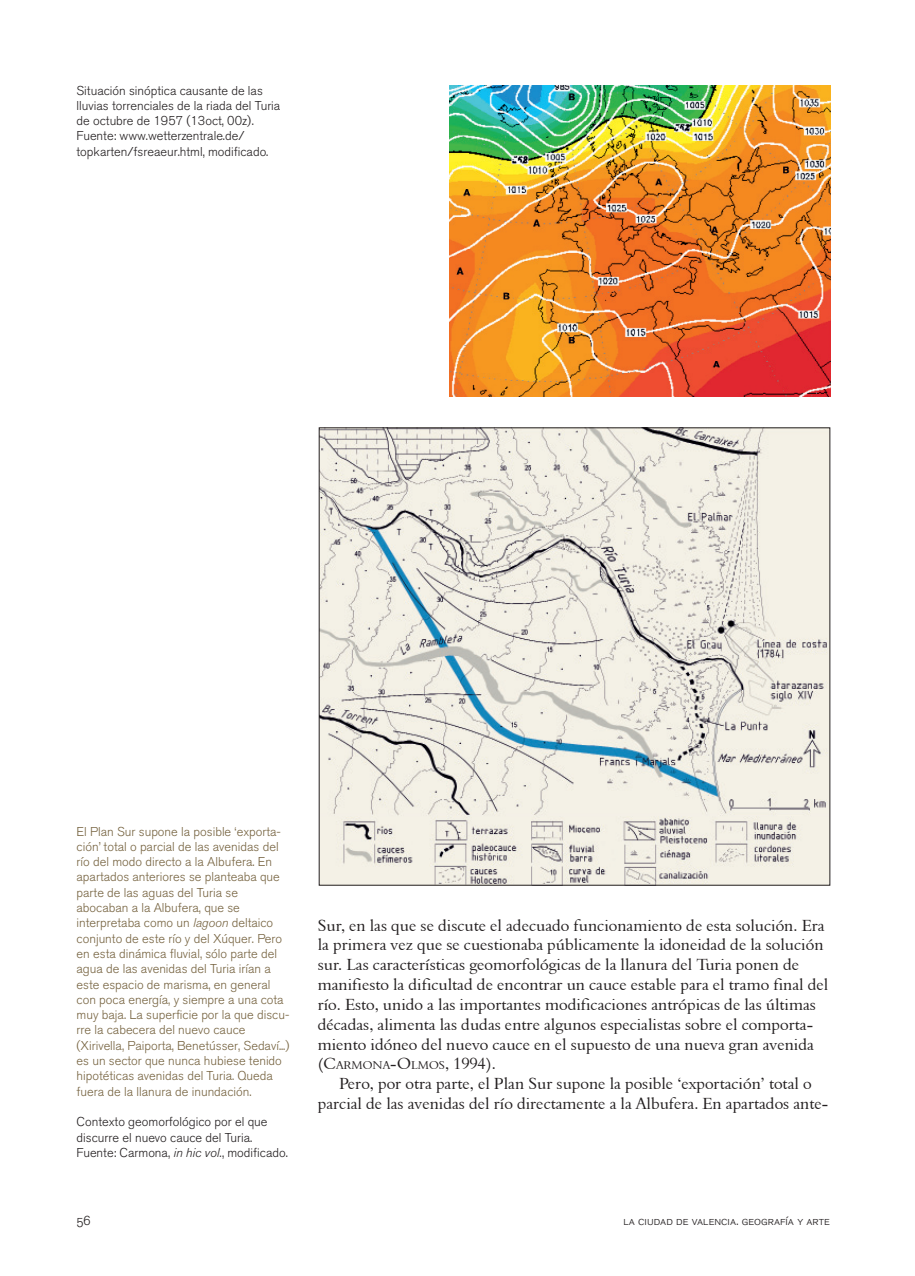
<style>
.page{position:relative;width:915px;height:1276px;background:#fff}
.page>*{position:absolute;margin:0;border:0;box-sizing:border-box;transform-origin:0 0}
.TEXTO{font:16.5px/19.8px "Aldine 401 BT Roman A";color:#231f20}
.t1{font:13.5px "Akzidenz Grotesk BQ Light SC";color:#231f20}
.DESTACADOS{font:300 12.75px/15.3px "Akzidenz Grotesk BQ";color:#766340}
.t2{font:300 12.75px/15.3px "Akzidenz Grotesk BQ";color:#231f20}
.t3{font:12px "Akzidenz Grotesk BQ Light SC";color:#231f20}
.TEXTO-2{font:11.55px "Aldine 401 BT Roman A";color:#231f20}
.s1{font-style:italic}
.s2{font-size:16.5px}
</style>
<div class="page">
<img style="left:321px;top:429px;width:507px;height:454px">
<img style="left:449px;top:85px;width:381px;height:312px">
<p class="t2" style="left:77px;top:83px;width:205px">Situación sinóptica causante de las lluvias torrenciales de la riada del Turia de octubre de 1957 (13oct, 00z).<br>Fuente: www.wetterzentrale.de/ topkarten/fsreaeur.html, modificado.</p>
<p class="DESTACADOS" style="left:77px;top:823px;width:214px">El Plan Sur supone la posible ‘exporta&shy;ción’ total o parcial de las avenidas del río del modo directo a la Albufera. En apartados anteriores se planteaba que parte de las aguas del Turia se abocaban a la Albufera, que se interpretaba como un <span class="s1">lagoon</span> deltaico conjunto de este río y del Xúquer. Pero en esta dinámica fluvial, sólo parte del agua de las avenidas del Turia irían a este espacio de marisma, en general con poca energía, y siempre a una cota muy baja. La superficie por la que discu&shy;rre la cabecera del nuevo cauce (Xirivella, Paiporta, Benetússer, Sedaví...) es un sector que nunca hubiese tenido hipotéticas avenidas del Turia. Queda fuera de la llanura de inundación.</p>
<p class="t2" style="left:77px;top:1114px;width:213px">Contexto geomorfológico por el que discurre el nuevo cauce del Turia.<br>Fuente: Carmona, <span class="s1">in hic vol.</span>, modificado.</p>
<p class="TEXTO" style="left:317px;top:915px;width:512px">Sur, en las que se discute el adecuado funcionamiento de esta solución. Era la primera vez que se cuestionaba públicamente la idoneidad de la solución sur. Las características geomorfológicas de la llanura del Turia ponen de manifiesto la dificultad de encontrar un cauce estable para el tramo final del río. Esto, unido a las importantes modificaciones antrópicas de las últimas décadas, alimenta las dudas entre algunos especialistas sobre el comporta&shy;miento idóneo del nuevo cauce en el supuesto de una nueva gran avenida</p>
<p class="TEXTO-2" style="left:317px;top:1058px;width:179px"><span class="s2">(</span><span class="s2">C</span>ARMONA<span class="s2">-O</span>LMOS<span class="s2">, 1994).</span></p>
<p class="TEXTO" style="left:317px;top:1073px;width:512px;text-align:center">Pero, por otra parte, el Plan Sur supone la posible ‘exportación’ total o parcial de las avenidas del río directamente a la Albufera. En apartados ante-</p>
<p class="t1" style="left:77px;top:1212px;width:16px">56</p>
<p class="t3" style="left:623px;top:1213px;width:208px">la ciudad de valencia. geografía y arte</p>
</div>
